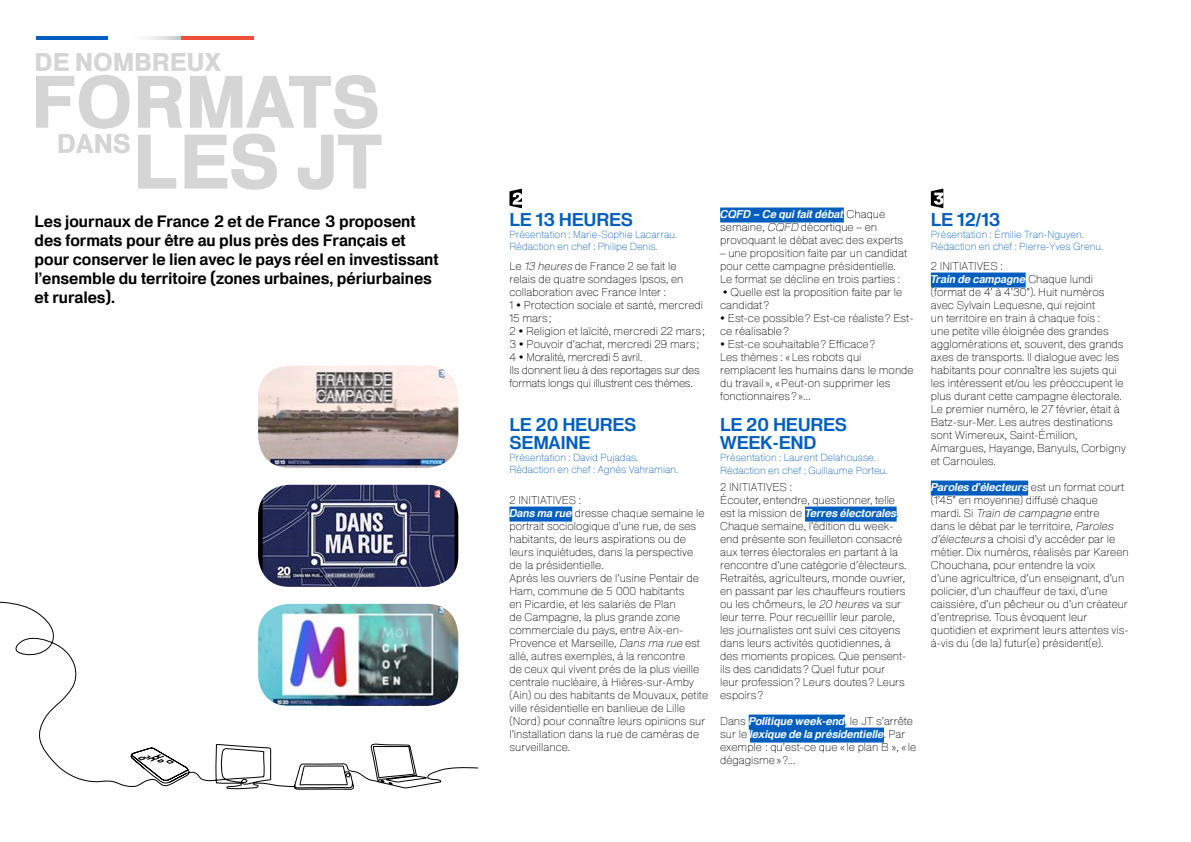
<style>
.page{position:relative;width:1191px;height:842px;background:#fff}
.page>*{position:absolute;margin:0;border:0;box-sizing:border-box;transform-origin:0 0}
.t1{font:900 25px "FTV Heldustry";color:#d5d5d5}
.t2{font:600 18px/18px "FTV Heldustry";color:#005ebe}
.t3{font:600 16px/19px "FTV Heldustry";color:#000}
.t4{font:100 11px/13px "FTV Heldustry";color:#000}
.t5{font:100 10px/12px "FTV Heldustry";color:#005ebe}
.s1{font-style:italic}
.s2{font-weight:600;font-style:italic;color:#fff}
</style>
<div class="page">
<div style="left:509px;top:507px;width:63px;height:15px;background:#005ebe"></div>
<svg style="left:509px;top:189px;width:13px;height:19px"></svg>
<div style="left:720px;top:208px;width:124px;height:15px;background:#005ebe"></div>
<div style="left:805px;top:507px;width:91px;height:15px;background:#005ebe"></div>
<div style="left:748px;top:715px;width:97px;height:15px;background:#005ebe"></div>
<div style="left:750px;top:728px;width:134px;height:15px;background:#005ebe"></div>
<div style="left:931px;top:273px;width:94px;height:15px;background:#005ebe"></div>
<div style="left:931px;top:481px;width:97px;height:15px;background:#005ebe"></div>
<svg style="left:931px;top:189px;width:12px;height:19px"></svg>
<svg style="left:0;top:513px;width:478px;height:277px"></svg>
<hr style="left:36px;top:36px;width:73px;height:4px;background:#005ebe">
<svg style="left:148px;top:36px;width:33px;height:4px"></svg>
<hr style="left:181px;top:36px;width:73px;height:4px;background:#f14f3d">
<svg style="left:36px;top:75px;width:345px;height:115px"></svg>
<img style="left:258px;top:485px;width:200px;height:102px">
<img style="left:258px;top:604px;width:200px;height:102px">
<img style="left:258px;top:366px;width:200px;height:102px">
<h1 class="t1" style="left:35px;top:47px;width:188px">DE NOMBREUX</h1>
<h3 class="t3" style="left:35px;top:212px;width:405px">Les journaux de France 2 et de France 3 proposent des formats pour être au plus près des Français et pour conserver le lien avec le pays réel en investissant l’ensemble du territoire (zones urbaines, périurbaines et rurales).</h3>
<h2 class="t2" style="left:509px;top:210px;width:125px">LE 13 HEURES</h2>
<p class="t5" style="left:509px;top:229px;width:169px">Présentation : Marie-Sophie Lacarrau.<br>Rédaction en chef : Philipe Denis.</p>
<p class="t4" style="left:509px;top:259px;width:197px">Le <span class="s1">13 heures</span> de France 2 se fait le relais de quatre sondages Ipsos, en collaboration avec France Inter :<br>1 • Protection sociale et santé, mercredi 15 mars;<br>2 • Religion et laïcité, mercredi 22 mars; 3 • Pouvoir d’achat, mercredi 29 mars; 4 • Moralité, mercredi 5 avril.<br>Ils donnent lieu à des reportages sur des formats longs qui illustrent ces thèmes.</p>
<h2 class="t2" style="left:509px;top:415px;width:128px">LE 20 HEURES<br>SEMAINE</h2>
<p class="t5" style="left:509px;top:452px;width:170px">Présentation : David Pujadas.<br>Rédaction en chef : Agnès Vahramian.</p>
<p class="t4" style="left:509px;top:493px;width:200px">2 INITIATIVES :<br><span class="s2">Dans ma rue</span> dresse chaque semaine le portrait sociologique d’une rue, de ses habitants, de leurs aspirations ou de leurs inquiétudes, dans la perspective de la présidentielle.<br>Après les ouvriers de l’usine Pentair de Ham, commune de 5 000 habitants<br>en Picardie, et les salariés de Plan<br>de Campagne, la plus grande zone commerciale du pays, entre Aix-en-Provence et Marseille, <span class="s1">Dans ma rue</span> est allé, autres exemples, à la rencontre<br>de ceux qui vivent près de la plus vieille centrale nucléaire, à Hières-sur-Amby (Ain) ou des habitants de Mouvaux, petite ville résidentielle en banlieue de Lille (Nord) pour connaître leurs opinions sur l’installation dans la rue de caméras de surveillance.</p>
<p class="t4" style="left:720px;top:207px;width:185px"><span class="s2">CQFD – Ce qui fait débat</span> Chaque semaine, <span class="s1">CQFD</span> décortique – en provoquant le débat avec des experts</p>
<p class="t4" style="left:720px;top:246px;width:189px">– une proposition faite par un candidat pour cette campagne présidentielle.<br>Le format se décline en trois parties :</p>
<p class="t4" style="left:720px;top:285px;width:183px">• Quelle est la proposition faite par le candidat ?</p>
<p class="t4" style="left:720px;top:311px;width:195px">• Est-ce possible? Est-ce réaliste? Est&shy;ce réalisable?</p>
<p class="t4" style="left:720px;top:337px;width:195px">• Est-ce souhaitable? Efficace?<br>Les thèmes : «Les robots qui remplacent les humains dans le monde du travail », «Peut-on supprimer les fonctionnaires? »…</p>
<h2 class="t2" style="left:720px;top:415px;width:128px">LE 20 HEURES<br>WEEK-END</h2>
<p class="t5" style="left:720px;top:451px;width:169px;line-height:13.2px">Présentation : Laurent Delahousse.<br>Rédaction en chef : Guillaume Porteu.</p>
<p class="t4" style="left:720px;top:480px;width:188px">2 INITIATIVES :<br>Écouter, entendre, questionner, telle est la mission de <span class="s2">Terres électorales</span>.<br>Chaque semaine, l’édition du week&shy;end présente son feuilleton consacré aux terres électorales en partant à la rencontre d’une catégorie d’électeurs.<br>Retraités, agriculteurs, monde ouvrier, en passant par les chauffeurs routiers ou les chômeurs, le <span class="s1">20 heures</span> va sur leur terre. Pour recueillir leur parole, les journalistes ont suivi ces citoyens dans leurs activités quotidiennes, à des moments propices. Que pensent&shy;ils des candidats? Quel futur pour leur profession? Leurs doutes? Leurs espoirs?</p>
<p class="t4" style="left:720px;top:714px;width:197px">Dans <span class="s2">Politique week-end</span>, le JT s’arrête sur le <span class="s2">lexique de la présidentielle</span>. Par exemple : qu’est-ce que « le plan B », « le dégagisme» ?…</p>
<h2 class="t2" style="left:931px;top:210px;width:71px">LE 12/13</h2>
<p class="t5" style="left:931px;top:228px;width:174px">Présentation : Émilie Tran-Nguyen.<br>Rédaction en chef : Pierre-Yves Grenu.</p>
<p class="t4" style="left:931px;top:259px;width:196px">2 INITIATIVES :<br><span class="s2">Train de campagne</span> Chaque lundi (format de 4’ à 4’30’’). Huit numéros avec Sylvain Lequesne, qui rejoint<br>un territoire en train à chaque fois :<br>une petite ville éloignée des grandes agglomérations et, souvent, des grands axes de transports. Il dialogue avec les habitants pour connaître les sujets qui les intéressent et/ou les préoccupent le plus durant cette campagne électorale.<br>Le premier numéro, le 27 février, était à Batz-sur-Mer. Les autres destinations sont Wimereux, Saint-Émilion, Aimargues, Hayange, Banyuls, Corbigny et Carnoules.</p>
<p class="t4" style="left:931px;top:480px;width:199px"><span class="s2">Paroles d’électeurs</span> est un format court (1’45’’ en moyenne) diffusé chaque mardi. Si <span class="s1">Train de campagne</span> entre<br>dans le débat par le territoire, <span class="s1">Paroles d’électeurs</span> a choisi d’y accéder par le métier. Dix numéros, réalisés par Kareen Chouchana, pour entendre la voix<br>d’une agricultrice, d’un enseignant, d’un policier, d’un chauffeur de taxi, d’une caissière, d’un pêcheur ou d’un créateur d’entreprise. Tous évoquent leur quotidien et expriment leurs attentes vis&shy;à-vis du (de la) futur(e) président(e).</p>
</div>
